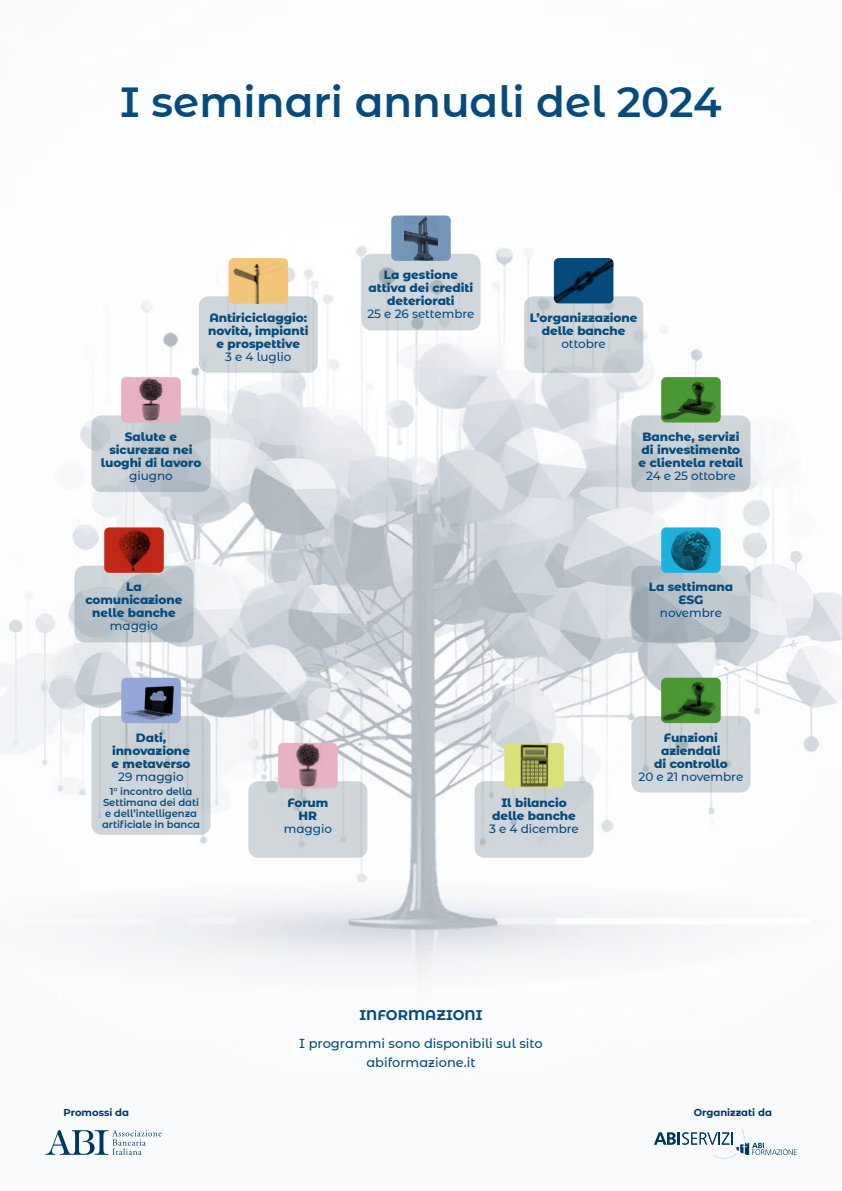
<style>
.page{position:relative;width:842px;height:1191px;background:#fff}
.page>*{position:absolute;margin:0;border:0;box-sizing:border-box;transform-origin:0 0}
.t1{font:600 42px "Montserrat Alternates";color:#064b7c}
.t2{font:700 14px "Montserrat Alternates";letter-spacing:.005em;color:#064b7c}
.t3{font:500 13px/19px "Montserrat Alternates";color:#064b7c;text-align:center}
.t4{font:800 12px/13px "Montserrat Alternates";letter-spacing:-.005em;color:#064b7c;text-align:center}
.t5{font:500 12px "Montserrat Alternates";letter-spacing:-.005em;color:#064b7c}
.t6{font:600 10px/11px "Montserrat Alternates";letter-spacing:-.005em;color:#064b7c;text-align:center}
.t7{font:700 10px "Montserrat Alternates";color:#003568}
</style>
<div class="page">
<img style="left:0;top:245px;width:842px;height:910px">
<div style="left:248px;top:781px;width:119px;height:76px;background:#d0d6d9;border-radius:10px"></div>
<div style="left:278px;top:743px;width:60px;height:45px;background:#e6b2c4;border-radius:5px"></div>
<img style="left:296px;top:743px;width:24px;height:44px">
<svg style="left:45px;top:1130px;width:117px;height:24px"></svg>
<svg style="left:654px;top:1129px;width:143px;height:30px"></svg>
<svg style="left:631px;top:716px;width:119px;height:76px;background:#cdd3d7"></svg>
<img style="left:661px;top:677px;width:60px;height:46px">
<svg style="left:631px;top:566px;width:119px;height:76px;background:#b3bcc4"></svg>
<div style="left:661px;top:527px;width:60px;height:46px;background:#20b2de;border-radius:5px"></div>
<img style="left:669px;top:527px;width:45px;height:46px">
<svg style="left:361px;top:254px;width:119px;height:76px;background:#ccd3d6"></svg>
<div style="left:391px;top:215px;width:60px;height:46px;background:#7396b9;border-radius:5px"></div>
<img style="left:404px;top:215px;width:34px;height:46px">
<svg style="left:74px;top:566px;width:120px;height:76px;background:#b9c2c8"></svg>
<div style="left:104px;top:527px;width:60px;height:46px;background:#c22818;border-radius:5px"></div>
<img style="left:117px;top:530px;width:34px;height:41px">
<svg style="left:91px;top:415px;width:120px;height:77px;background:#c1c9cf"></svg>
<div style="left:121px;top:377px;width:60px;height:45px;background:#e6b2c4;border-radius:5px"></div>
<img style="left:137px;top:377px;width:28px;height:45px">
<div style="left:475px;top:781px;width:119px;height:76px;background:#d0d5d9;border-radius:10px"></div>
<div style="left:504px;top:743px;width:60px;height:45px;background:#dae179;border-radius:5px"></div>
<img style="left:520px;top:744px;width:29px;height:44px">
<div style="left:631px;top:415px;width:119px;height:77px;background:#c4ccd1;border-radius:10px"></div>
<img style="left:661px;top:377px;width:60px;height:45px">
<div style="left:199px;top:296px;width:119px;height:77px;background:#d0d6da;border-radius:10px"></div>
<div style="left:229px;top:258px;width:59px;height:45px;background:#f3c67c;border-radius:5px"></div>
<img style="left:233px;top:263px;width:49px;height:40px">
<div style="left:524px;top:296px;width:119px;height:77px;background:linear-gradient(to right,#ccd3d7,#ccd3d7);border-radius:10px"></div>
<img style="left:554px;top:258px;width:59px;height:45px">
<div style="left:91px;top:716px;width:120px;height:119px;background:#cdd5d8;border-radius:10px"></div>
<div style="left:121px;top:677px;width:60px;height:46px;background:#94a7d6;border-radius:5px"></div>
<img style="left:125px;top:686px;width:49px;height:34px">
<h1 class="t1" style="left:120px;top:73px;width:603px">I seminari annuali del 2024</h1>
<p class="t4" style="left:208px;top:310px;width:102px">Antiriciclaggio: novità, impianti e prospettive</p>
<p class="t5" style="left:225px;top:348px;width:68px">3 e 4 luglio</p>
<p class="t4" style="left:101px;top:430px;width:102px">Salute e sicurezza nei luoghi di lavoro</p>
<p class="t5" style="left:129px;top:467px;width:45px">giugno</p>
<p class="t4" style="left:369px;top:268px;width:106px">La gestione attiva dei crediti deteriorati</p>
<p class="t5" style="left:367px;top:306px;width:109px">25 e 26 settembre</p>
<p class="t4" style="left:530px;top:310px;width:109px">L’organizzazione delle banche</p>
<p class="t5" style="left:561px;top:335px;width:46px">ottobre</p>
<p class="t4" style="left:639px;top:430px;width:106px">Banche, servizi di investimento e clientela retail</p>
<p class="t5" style="left:646px;top:467px;width:91px">24 e 25 ottobre</p>
<p class="t4" style="left:86px;top:580px;width:98px">La comunicazione nelle banche</p>
<p class="t5" style="left:110px;top:618px;width:50px">maggio</p>
<p class="t4" style="left:112px;top:730px;width:80px">Dati, innovazione e metaverso</p>
<p class="t5" style="left:118px;top:768px;width:67px">29 maggio</p>
<p class="t6" style="left:102px;top:785px;width:99px">1° incontro della<br>Settimana dei dati e dell’intelligenza artificiale in banca</p>
<p class="t4" style="left:287px;top:795px;width:42px">Forum<br>HR</p>
<p class="t5" style="left:284px;top:820px;width:50px">maggio</p>
<p class="t4" style="left:492px;top:795px;width:85px">Il bilancio delle banche</p>
<p class="t5" style="left:489px;top:820px;width:91px">3 e 4 dicembre</p>
<p class="t4" style="left:649px;top:580px;width:86px">La settimana<br>ESG</p>
<p class="t5" style="left:660px;top:605px;width:64px">novembre</p>
<p class="t4" style="left:654px;top:730px;width:75px">Funzioni aziendali di controllo</p>
<p class="t5" style="left:638px;top:768px;width:106px">20 e 21 novembre</p>
<p class="t2" style="left:359px;top:1005px;width:125px">INFORMAZIONI</p>
<p class="t3" style="left:299px;top:1033px;width:245px">I programmi sono disponibili sul sito abiformazione.it</p>
<p class="t7" style="left:64px;top:1104px;width:67px">Promossi da</p>
<p class="t7" style="left:694px;top:1104px;width:80px">Organizzati da</p>
</div>
